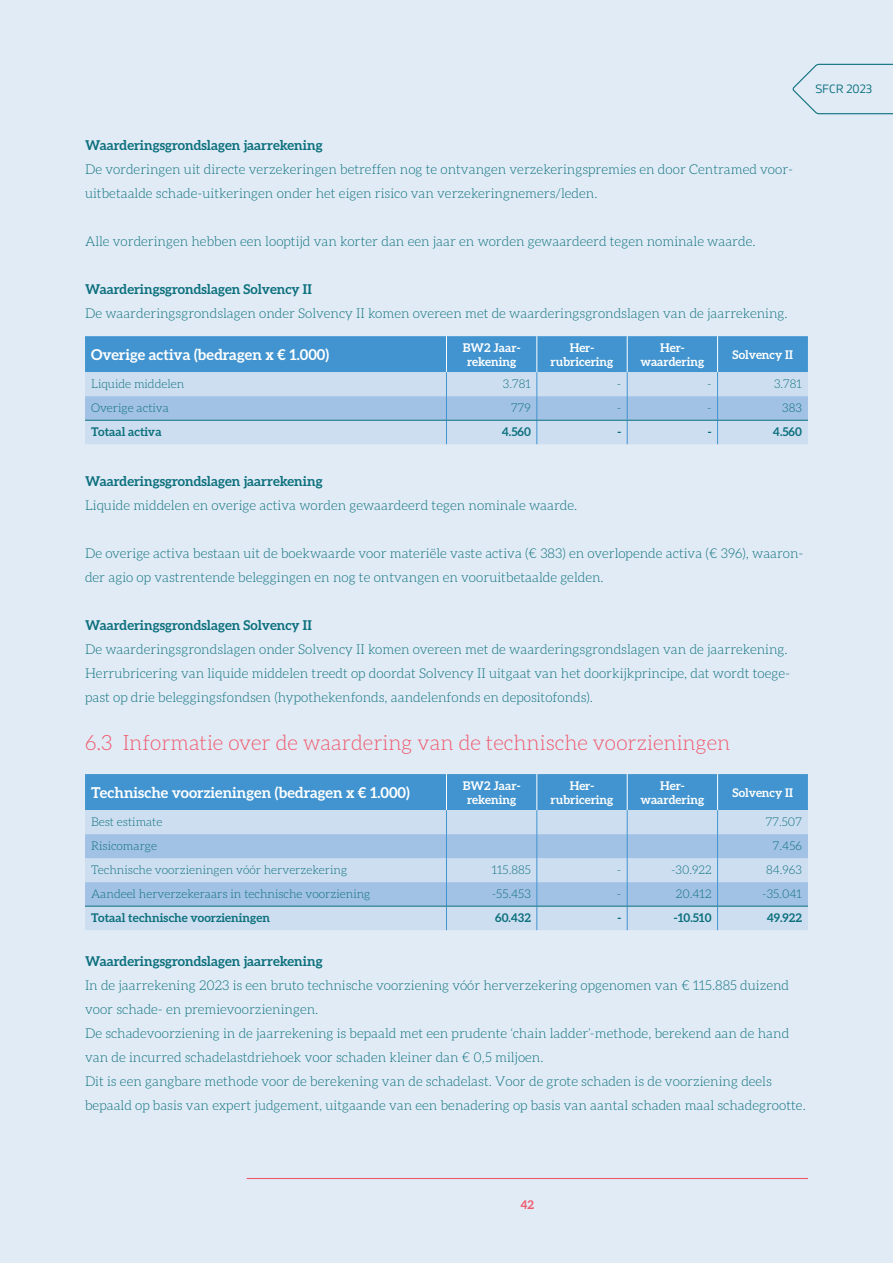
<style>
.page{position:relative;width:893px;height:1263px;background:#e0ebf6}
.page>*{position:absolute;margin:0;border:0;box-sizing:border-box;transform-origin:0 0}
.subtitel{font:300 21px "Aleo";color:#f0596c}
.tabel_body{font:700 15px "Aleo";color:#fff}
.body{font:300 13.5px/24px "Aleo";color:#0c707c}
.kopje_body_bold{font:700 13.5px "Aleo";color:#0c707c}
.body-2{font:700 13.5px "Aleo";color:#0c707c}
.tabel_body-2{font:300 12px "Aleo";color:#0c707c}
.tabel_body-3{font:700 12px "Aleo";color:#fff}
.tabel_body-4{font:700 12px "Aleo";color:#0c707c}
.t1{font:12px "Gilam";color:#0c707c}
.t2{font:700 12px "Aleo";color:#f0596c}
</style>
<div class="page">
<hr style="left:247px;top:1178px;width:561px;height:1px;background:#f0596c">
<svg style="left:792px;top:63px;width:101px;height:52px"></svg>
<svg style="left:85px;top:336px;width:723px;height:108px;background:#93bee2"></svg>
<hr style="left:85px;top:420px;width:361px;height:1px;background:#0c707c">
<hr style="left:446px;top:420px;width:91px;height:1px;background:#0c707c">
<hr style="left:537px;top:420px;width:90px;height:1px;background:#0c707c">
<hr style="left:627px;top:420px;width:91px;height:1px;background:#0c707c">
<hr style="left:718px;top:420px;width:90px;height:1px;background:#0c707c">
<svg style="left:85px;top:774px;width:723px;height:156px;background:#9ec3e5"></svg>
<hr style="left:85px;top:906px;width:361px;height:1px;background:#0c707c">
<hr style="left:446px;top:906px;width:91px;height:1px;background:#0c707c">
<hr style="left:537px;top:906px;width:90px;height:1px;background:#0c707c">
<hr style="left:627px;top:906px;width:91px;height:1px;background:#0c707c">
<hr style="left:718px;top:906px;width:90px;height:1px;background:#0c707c">
<p class="t1" style="left:815px;top:80px;width:58px">SFCR 2023</p>
<p class="kopje_body_bold" style="left:85px;top:137px;width:239px">Waarderingsgrondslagen jaarrekening</p>
<p class="body" style="left:85px;top:157px;width:710px">De vorderingen uit directe verzekeringen betreffen nog te ontvangen verzekeringspremies en door Centramed voor&shy;uitbetaalde schade-uitkeringen onder het eigen risico van verzekeringnemers/leden.</p>
<p class="body" style="left:85px;top:229px;width:672px">Alle vorderingen hebben een looptijd van korter dan een jaar en worden gewaardeerd tegen nominale waarde.</p>
<p class="kopje_body_bold" style="left:85px;top:281px;width:228px">Waarderingsgrondslagen Solvency II</p>
<p class="body" style="left:85px;top:301px;width:704px">De waarderingsgrondslagen onder Solvency II komen overeen met de waarderingsgrondslagen van de jaarrekening.</p>
<p class="tabel_body" style="left:91px;top:346px;width:240px">Overige activa (bedragen x € 1.000)</p>
<p class="tabel_body-3" style="left:463px;top:341px;width:59px">BW2 Jaar-</p>
<p class="tabel_body-3" style="left:467px;top:355px;width:51px">rekening</p>
<p class="tabel_body-3" style="left:570px;top:341px;width:26px">Her-</p>
<p class="tabel_body-3" style="left:551px;top:355px;width:64px">rubricering</p>
<p class="tabel_body-3" style="left:660px;top:341px;width:26px">Her-</p>
<p class="tabel_body-3" style="left:640px;top:355px;width:66px">waardering</p>
<p class="tabel_body-3" style="left:732px;top:348px;width:62px">Solvency II</p>
<p class="tabel_body-2" style="left:91px;top:377px;width:95px">Liquide middelen</p>
<p class="tabel_body-2" style="left:503px;top:377px;width:29px">3.781</p>
<p class="tabel_body-2" style="left:617px;top:377px;width:6px">-</p>
<p class="tabel_body-2" style="left:707px;top:377px;width:6px">-</p>
<p class="tabel_body-2" style="left:774px;top:377px;width:29px">3.781</p>
<p class="tabel_body-2" style="left:91px;top:401px;width:80px">Overige activa</p>
<p class="tabel_body-2" style="left:511px;top:401px;width:21px">779</p>
<p class="tabel_body-2" style="left:617px;top:401px;width:6px">-</p>
<p class="tabel_body-2" style="left:707px;top:401px;width:6px">-</p>
<p class="tabel_body-2" style="left:782px;top:401px;width:21px">383</p>
<p class="tabel_body-4" style="left:91px;top:425px;width:72px">Totaal activa</p>
<p class="tabel_body-4" style="left:502px;top:425px;width:30px">4.560</p>
<p class="tabel_body-4" style="left:617px;top:425px;width:5px">-</p>
<p class="tabel_body-4" style="left:708px;top:425px;width:5px">-</p>
<p class="tabel_body-4" style="left:773px;top:425px;width:30px">4.560</p>
<p class="kopje_body_bold" style="left:85px;top:473px;width:239px">Waarderingsgrondslagen jaarrekening</p>
<p class="body" style="left:85px;top:493px;width:494px">Liquide middelen en overige activa worden gewaardeerd tegen nominale waarde.</p>
<p class="body" style="left:85px;top:541px;width:720px">De overige activa bestaan uit de boekwaarde voor materiële vaste activa (€ 383) en overlopende activa (€ 396), waaron&shy;der agio op vastrentende beleggingen en nog te ontvangen en vooruitbetaalde gelden.</p>
<p class="body-2" style="left:85px;top:617px;width:228px">Waarderingsgrondslagen Solvency II</p>
<p class="body" style="left:85px;top:637px;width:706px">De waarderingsgrondslagen onder Solvency II komen overeen met de waarderingsgrondslagen van de jaarrekening.<br>Herrubricering van liquide middelen treedt op doordat Solvency II uitgaat van het doorkijkprincipe, dat wordt toege&shy;past op drie beleggingsfondsen (hypothekenfonds, aandelenfonds en depositofonds).</p>
<p class="subtitel" style="left:85px;top:731px;width:647px">6.3 Informatie over de waardering van de technische voorzieningen</p>
<p class="tabel_body" style="left:91px;top:784px;width:320px">Technische voorzieningen (bedragen x € 1.000)</p>
<p class="tabel_body-3" style="left:463px;top:778px;width:59px">BW2 Jaar-</p>
<p class="tabel_body-3" style="left:467px;top:793px;width:51px">rekening</p>
<p class="tabel_body-3" style="left:570px;top:778px;width:26px">Her-</p>
<p class="tabel_body-3" style="left:551px;top:793px;width:64px">rubricering</p>
<p class="tabel_body-3" style="left:660px;top:778px;width:26px">Her-</p>
<p class="tabel_body-3" style="left:640px;top:793px;width:66px">waardering</p>
<p class="tabel_body-3" style="left:732px;top:786px;width:62px">Solvency II</p>
<p class="tabel_body-2" style="left:91px;top:815px;width:73px">Best estimate</p>
<p class="tabel_body-2" style="left:766px;top:815px;width:38px">77.507</p>
<p class="tabel_body-2" style="left:91px;top:839px;width:68px">Risicomarge</p>
<p class="tabel_body-2" style="left:773px;top:839px;width:30px">7.456</p>
<p class="tabel_body-2" style="left:91px;top:863px;width:258px">Technische voorzieningen vóór herverzekering</p>
<p class="tabel_body-2" style="left:492px;top:863px;width:41px">115.885</p>
<p class="tabel_body-2" style="left:617px;top:863px;width:6px">-</p>
<p class="tabel_body-2" style="left:671px;top:863px;width:42px">-30.922</p>
<p class="tabel_body-2" style="left:766px;top:863px;width:37px">84.963</p>
<p class="tabel_body-2" style="left:91px;top:887px;width:281px">Aandeel herverzekeraars in technische voorziening</p>
<p class="tabel_body-2" style="left:492px;top:887px;width:41px">-55.453</p>
<p class="tabel_body-2" style="left:617px;top:887px;width:6px">-</p>
<p class="tabel_body-2" style="left:676px;top:887px;width:37px">20.412</p>
<p class="tabel_body-2" style="left:762px;top:887px;width:41px">-35.041</p>
<p class="tabel_body-4" style="left:91px;top:910px;width:181px">Totaal technische voorzieningen</p>
<p class="tabel_body-4" style="left:495px;top:910px;width:37px">60.432</p>
<p class="tabel_body-4" style="left:617px;top:910px;width:5px">-</p>
<p class="tabel_body-4" style="left:674px;top:910px;width:39px">-10.510</p>
<p class="tabel_body-4" style="left:767px;top:910px;width:37px">49.922</p>
<p class="kopje_body_bold" style="left:85px;top:953px;width:239px">Waarderingsgrondslagen jaarrekening</p>
<p class="body" style="left:85px;top:973px;width:706px">In de jaarrekening 2023 is een bruto technische voorziening vóór herverzekering opgenomen van € 115.885 duizend voor schade- en premievoorzieningen.</p>
<p class="body" style="left:85px;top:1021px;width:706px">De schadevoorziening in de jaarrekening is bepaald met een prudente ‘chain ladder’-methode, berekend aan de hand van de incurred schadelastdriehoek voor schaden kleiner dan € 0,5 miljoen.</p>
<p class="body" style="left:85px;top:1069px;width:722px">Dit is een gangbare methode voor de berekening van de schadelast. Voor de grote schaden is de voorziening deels bepaald op basis van expert judgement, uitgaande van een benadering op basis van aantal schaden maal schadegrootte.</p>
<p class="t2" style="left:520px;top:1198px;width:15px">42</p>
</div>
